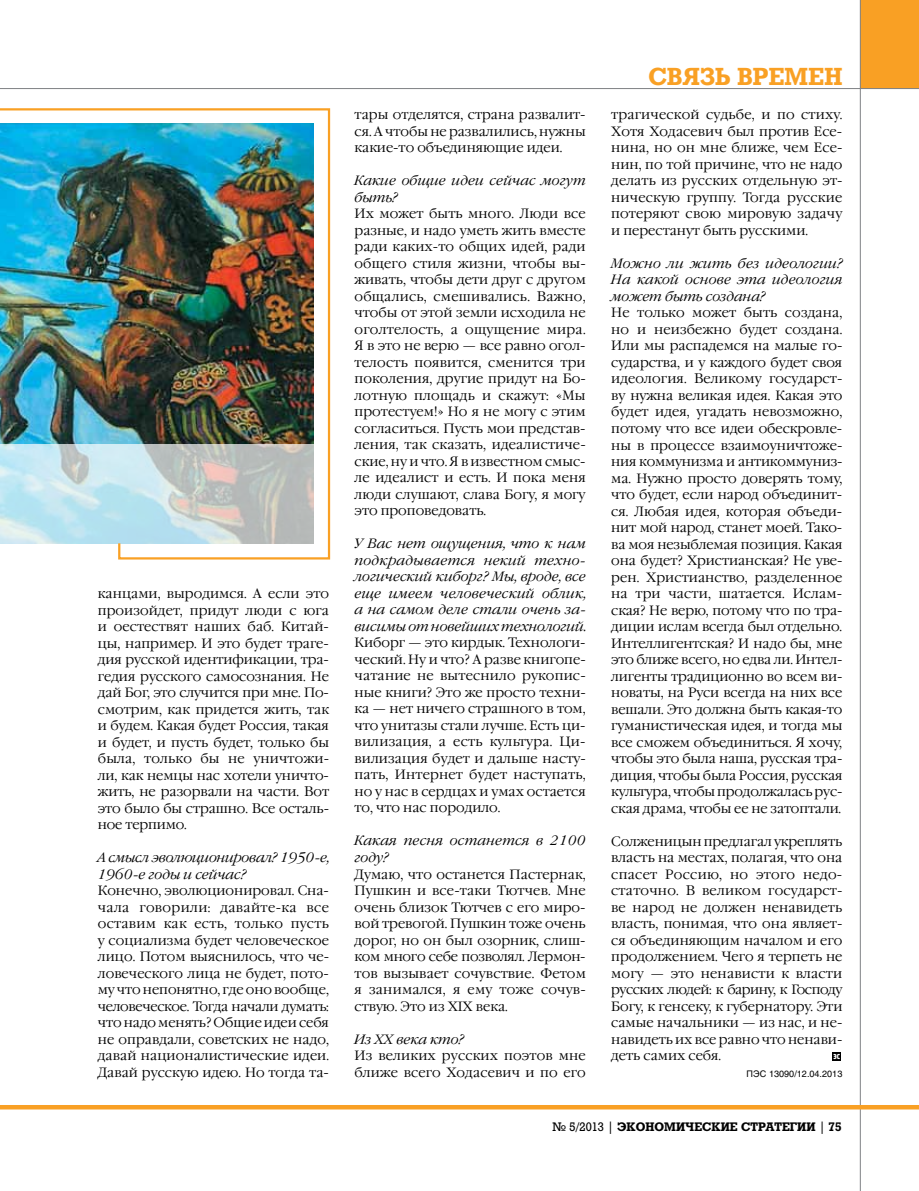
<style>
.page{position:relative;width:919px;height:1191px;background:#fff}
.page>*{position:absolute;margin:0;border:0;box-sizing:border-box;transform-origin:0 0}
.t1{font:700 24px "Rodeo";letter-spacing:-.005em;color:#f9a024}
.t2{font:300 13.5px/16.5px "Garamond C";color:#000;text-align:justify}
.t3{font:italic 300 13.5px/16.5px "Garamond C";letter-spacing:.005em;color:#000}
.t4{font:italic 300 13.5px/16.5px "Garamond C";letter-spacing:-.015em;color:#000}
.t5{font:700 12px "Rodeo";color:#000}
.t6{font:9px "Helios";color:#000}
.t7{font:9px "Hermes C";color:#fff}
.s1{font-weight:400}
</style>
<div class="page">
<div style="left:859px;top:0;width:59px;height:89px;background:#f9a024"></div>
<hr style="left:0;top:88px;width:918px;height:1px;background:#808285">
<hr style="left:859px;top:0;width:1px;height:1191px;background:#808285">
<hr style="left:0;top:1105px;width:918px;height:4px;background:#f9a024">
<div style="left:832px;top:1052px;width:8px;height:8px;background:#000"></div>
<img style="left:0;top:108px;width:331px;height:452px">
<p class="t2" style="left:98px;top:585px;width:233px">канцами, выродимся. А если это произойдет, придут люди с юга и оестествят наших баб. Китай&shy;цы, например. И это будет траге&shy;дия русской идентификации, тра&shy;гедия русского самосознания. Не дай Бог, это случится при мне. По&shy;смотрим, как придется жить, так и будем. Какая будет Россия, такая и будет, и пусть будет, только бы была, только бы не уничтожи&shy;ли, как немцы нас хотели уничто&shy;жить, не разорвали на части. Вот это было бы страшно. Все осталь&shy;ное терпимо.</p>
<p class="t4" style="left:98px;top:849px;width:233px">А смысл эволюционировал? 1950-е,<br>1960-е годы и сейчас?</p>
<p class="t2" style="left:98px;top:882px;width:233px">Конечно, эволюционировал. Сна&shy;чала говорили: давайте-ка все оставим как есть, только пусть у социализма будет человеческое лицо. Потом выяснилось, что че&shy;ловеческого лица не будет, пото&shy;му что непонятно, где оно вообще, человеческое. Тогда начали думать: что надо менять? Общие идеи себя не оправдали, советских не надо, давай националистические идеи.<br>Давай русскую идею. Но тогда та-</p>
<p class="t2" style="left:354px;top:107px;width:232px">тары отделятся, страна развалит&shy;ся. А чтобы не развалились, нужны какие-то объединяющие идеи.</p>
<p class="t3" style="left:354px;top:173px;width:232px">Какие общие идеи сейчас могут быть?</p>
<p class="t2" style="left:354px;top:206px;width:233px">Их может быть много. Люди все разные, и надо уметь жить вместе ради каких-то общих идей, ради общего стиля жизни, чтобы вы&shy;живать, чтобы дети друг с другом общались, смешивались. Важно, чтобы от этой земли исходила не оголтелость, а ощущение мира.<br>Я в это не верю — все равно огол&shy;телость появится, сменится три поколения, другие придут на Бо&shy;лотную площадь и скажут: «Мы протестуем!» Но я не могу с этим согласиться. Пусть мои представ&shy;ления, так сказать, идеалистиче&shy;ские, ну и что. Я в известном смыс&shy;ле идеалист и есть. И пока меня люди слушают, слава Богу, я могу это проповедовать.</p>
<p class="t3" style="left:354px;top:536px;width:233px;text-align:justify">У Вас нет ощущения, что к нам подкрадывается некий техно&shy;логический киборг? Мы, вроде, все еще имеем человеческий облик, а на самом деле стали очень за&shy;висимы от новейших технологий.</p>
<p class="t2" style="left:354px;top:635px;width:233px">Киборг — это кирдык. Технологи&shy;ческий. Ну и что? А разве книгопе&shy;чатание не вытеснило рукопис&shy;ные книги? Это же просто техни&shy;ка — нет ничего страшного в том, что унитазы стали лучше. Есть ци&shy;вилизация, а есть культура. Ци&shy;вилизация будет и дальше насту&shy;пать, Интернет будет наступать, но у нас в сердцах и умах остается то, что нас породило.</p>
<p class="t3" style="left:354px;top:833px;width:233px">Какая песня останется в 2100 году?</p>
<p class="t2" style="left:354px;top:866px;width:233px">Думаю, что останется Пастернак, Пушкин и все-таки Тютчев. Мне очень близок Тютчев с его миро&shy;вой тревогой. Пушкин тоже очень дорог, но он был озорник, слиш&shy;ком много себе позволял. Лермон&shy;тов вызывает сочувствие. Фетом я занимался, я ему тоже сочув&shy;ствую. Это из XIX века.</p>
<p class="t3" style="left:354px;top:1031px;width:111px">Из XX века кто?</p>
<p class="t2" style="left:354px;top:1047px;width:233px">Из великих русских поэтов мне ближе всего Ходасевич и по его</p>
<h1 class="t1" style="left:648px;top:62px;width:51px">СВЯЗЬ</h1>
<h1 class="t1" style="left:737px;top:62px;width:107px">ВРЕМЕН</h1>
<p class="t2" style="left:611px;top:107px;width:233px">трагической судьбе, и по стиху.<br>Хотя Ходасевич был против Есе&shy;нина, но он мне ближе, чем Есе&shy;нин, по той причине, что не надо делать из русских отдельную эт&shy;ническую группу. Тогда русские потеряют свою мировую задачу и перестанут быть русскими.</p>
<p class="t3" style="left:611px;top:255px;width:233px;text-align:justify">Можно ли жить без идеологии?<br>На какой основе эта идеология может быть создана?</p>
<p class="t2" style="left:611px;top:305px;width:233px">Не только может быть создана, но и неизбежно будет создана.<br>Или мы распадемся на малые го&shy;сударства, и у каждого будет своя идеология. Великому государст&shy;ву нужна великая идея. Какая это будет идея, угадать невозможно, потому что все идеи обескровле&shy;ны в процессе взаимоуничтоже&shy;ния коммунизма и антикоммуниз&shy;ма. Нужно просто доверять тому, что будет, если народ объединит&shy;ся. Любая идея, которая объеди&shy;нит мой народ, станет моей. Тако&shy;ва моя незыблемая позиция. Какая она будет? Христианская? Не уве&shy;рен. Христианство, разделенное на три части, шатается. Ислам&shy;ская? Не верю, потому что по тра&shy;диции ислам всегда был отдельно.<br>Интеллигентская? И надо бы, мне это ближе всего, но едва ли. Интел&shy;лигенты традиционно во всем ви&shy;новаты, на Руси всегда на них все вешали. Это должна быть какая-то гуманистическая идея, и тогда мы все сможем объединиться. Я хочу, чтобы это была наша, русская тра&shy;диция, чтобы была Россия, русская культура, чтобы продолжалась рус&shy;ская драма, чтобы ее не затоптали.</p>
<p class="t2" style="left:611px;top:833px;width:233px">Солженицын предлагал укреплять власть на местах, полагая, что она спасет Россию, но этого недо&shy;статочно. В великом государст&shy;ве народ не должен ненавидеть власть, понимая, что она являет&shy;ся объединяющим началом и его продолжением. Чего я терпеть не могу — это ненависти к власти русских людей: к барину, к Господу Богу, к генсеку, к губернатору. Эти самые начальники — из нас, и не&shy;навидеть их все равно что ненави&shy;деть самих себя.</p>
<p class="t7" style="left:833px;top:1050px;width:8px">эс</p>
<p class="t6" style="left:746px;top:1068px;width:97px">ПЭС 13090/12.04.2013</p>
<p class="t5" style="left:552px;top:1119px;width:290px"><span class="s1">№ 5/2013 |</span> ЭКОНОМИЧЕСКИЕ СТРАТЕГИИ <span class="s1">|</span> 75</p>
</div>
